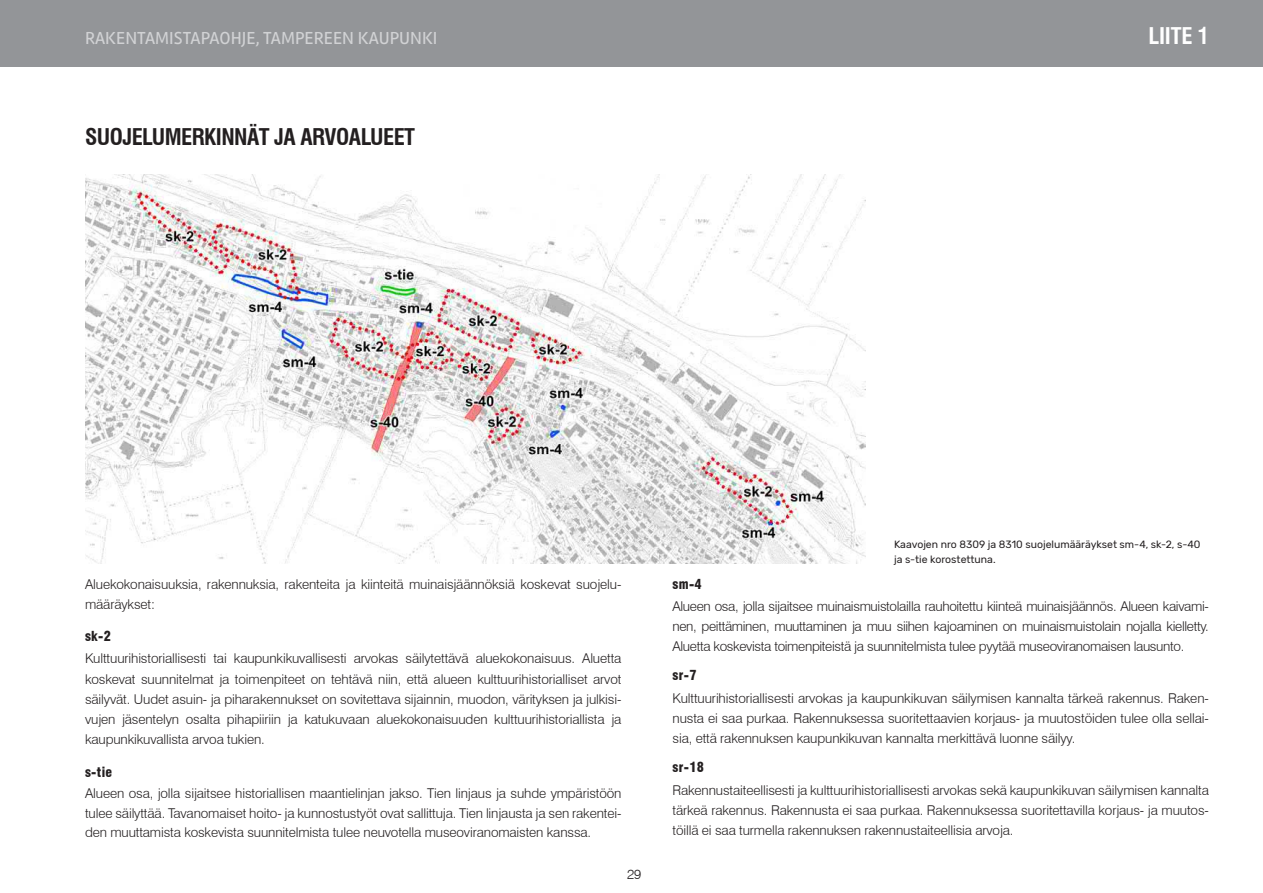
<style>
.page{position:relative;width:1263px;height:893px;background:#fff}
.page>*{position:absolute;margin:0;border:0;box-sizing:border-box;transform-origin:0 0}
.korttiotsikko{font:700 condensed 22.5px "Swiss 721 BT";letter-spacing:-.025em;color:#231f20}
.palkkiteksti2{font:700 condensed 22.5px "Swiss 721 BT";letter-spacing:-.01em;color:#fff}
.t1{font:18px "Rambla";color:#d1d2d4}
.leipäteksti{font:300 13.5px/20.2px "Swiss 721 BT";letter-spacing:-.01em;color:#231f20;text-align:justify}
.väliotsikko{font:900 condensed 13.5px "Swiss 721 BT";letter-spacing:.025em;color:#231f20}
.kuvateksti{font:10.5px/15px "Rubik";color:#231f20}
</style>
<div class="page">
<div style="left:0;top:0;width:1263px;height:67px;background:#939598"></div>
<img style="left:85px;top:175px;width:780px;height:388px">
<h2 class="t1" style="left:85px;top:27px;width:354px">RAKENTAMISTAPAOHJE, TAMPEREEN KAUPUNKI</h2>
<p class="korttiotsikko" style="left:85px;top:123px;width:332px">SUOJELUMERKINNÄT JA ARVOALUEET</p>
<p class="palkkiteksti2" style="left:1148px;top:22px;width:62px">LIITE 1</p>
<p class="leipäteksti" style="left:85px;top:573px;width:538px">Aluekokonaisuuksia, rakennuksia, rakenteita ja kiinteitä muinaisjäännöksiä koskevat suojelu&shy;määräykset:</p>
<p class="väliotsikko" style="left:85px;top:628px;width:28px">sk-2</p>
<p class="leipäteksti" style="left:85px;top:648px;width:538px">Kulttuurihistoriallisesti tai kaupunkikuvallisesti arvokas säilytettävä aluekokonaisuus. Aluetta koskevat suunnitelmat ja toimenpiteet on tehtävä niin, että alueen kulttuurihistorialliset arvot säilyvät. Uudet asuin- ja piharakennukset on sovitettava sijainnin, muodon, värityksen ja julkisi&shy;vujen jäsentelyn osalta pihapiiriin ja katukuvaan aluekokonaisuuden kulttuurihistoriallista ja kaupunkikuvallista arvoa tukien.</p>
<p class="väliotsikko" style="left:85px;top:764px;width:29px">s-tie</p>
<p class="leipäteksti" style="left:85px;top:784px;width:538px;line-height:19.5px">Alueen osa, jolla sijaitsee historiallisen maantielinjan jakso. Tien linjaus ja suhde ympäristöön tulee säilyttää. Tavanomaiset hoito- ja kunnostustyöt ovat sallittuja. Tien linjausta ja sen rakentei&shy;den muuttamista koskevista suunnitelmista tulee neuvotella museoviranomaisten kanssa.</p>
<p class="leipäteksti" style="left:627px;top:863px;width:16px">29</p>
<p class="kuvateksti" style="left:894px;top:537px;width:308px">Kaavojen nro 8309 ja 8310 suojelumääräykset sm-4, sk-2, s-40 ja s-tie korostettuna.</p>
<p class="väliotsikko" style="left:672px;top:576px;width:31px">sm-4</p>
<p class="leipäteksti" style="left:672px;top:596px;width:538px">Alueen osa, jolla sijaitsee muinaismuistolailla rauhoitettu kiinteä muinaisjäännös. Alueen kaivami&shy;nen, peittäminen, muuttaminen ja muu siihen kajoaminen on muinaismuistolain nojalla kielletty.<br>Aluetta koskevista toimenpiteistä ja suunnitelmista tulee pyytää museoviranomaisen lausunto.</p>
<p class="väliotsikko" style="left:672px;top:667px;width:26px">sr-7</p>
<p class="leipäteksti" style="left:672px;top:688px;width:538px">Kulttuurihistoriallisesti arvokas ja kaupunkikuvan säilymisen kannalta tärkeä rakennus. Raken&shy;nusta ei saa purkaa. Rakennuksessa suoritettaavien korjaus- ja muutostöiden tulee olla sellai&shy;sia, että rakennuksen kaupunkikuvan kannalta merkittävä luonne säilyy.</p>
<p class="väliotsikko" style="left:672px;top:759px;width:33px">sr-18</p>
<p class="leipäteksti" style="left:672px;top:780px;width:538px">Rakennustaiteellisesti ja kulttuurihistoriallisesti arvokas sekä kaupunkikuvan säilymisen kannalta tärkeä rakennus. Rakennusta ei saa purkaa. Rakennuksessa suoritettavilla korjaus- ja muutos&shy;töillä ei saa turmella rakennuksen rakennustaiteellisia arvoja.</p>
</div>
